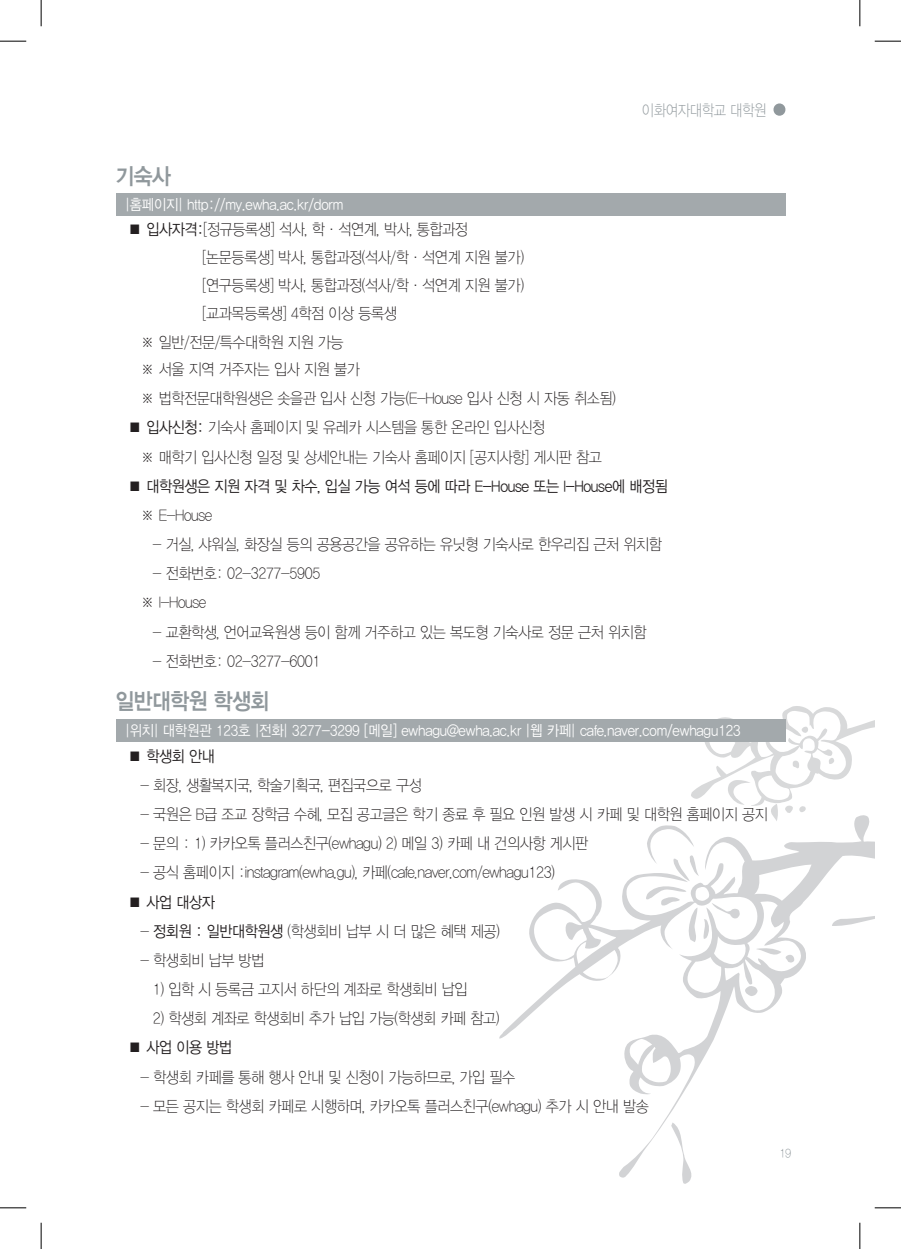
<style>
.page{position:relative;width:901px;height:1249px;background:#fff}
.page>*{position:absolute;margin:0;border:0;box-sizing:border-box;transform-origin:0 0}
.중제목{font:22.75px "YDIYGO340";letter-spacing:-.025em;color:#90989c;scale:.9 1}
.t1{font:15.75px "YDIYGO310";letter-spacing:-.025em;color:#231f20;scale:.9 1}
.t2{font:15.75px "YDIYGO320";letter-spacing:-.025em;color:#231f20;scale:.9 1}
.t3{font:15.75px "YDIYGO310";letter-spacing:-.025em;color:#90989c;scale:.85 1}
.t4{font:14.88px "YDIYGO320";letter-spacing:-.01em;color:#fff;scale:.9 1}
.t5{font:12.25px "YDIYGO310";color:#90989c;scale:.9 1}
.s1{font-family:"YDIYGO320"}
.s2{font-family:"YDIYGO310"}
</style>
<div class="page">
<div style="left:773px;top:103px;width:12px;height:13px;background:#90989c;border-radius:6px"></div>
<svg style="left:499px;top:874px;width:307px;height:303px"></svg>
<svg style="left:756px;top:947px;width:38px;height:15px"></svg>
<svg style="left:745px;top:985px;width:12px;height:10px"></svg>
<svg style="left:671px;top:1122px;width:25px;height:62px"></svg>
<svg style="left:646px;top:706px;width:229px;height:235px"></svg>
<div style="left:116px;top:193px;width:669px;height:23px;background:#a3a9ac"></div>
<div style="left:116px;top:718px;width:669px;height:23px;background:#a3a9ac"></div>
<svg style="left:0;top:41px;width:26px;height:1px"></svg>
<svg style="left:875px;top:41px;width:26px;height:1px"></svg>
<svg style="left:0;top:1207px;width:26px;height:1px"></svg>
<svg style="left:875px;top:1207px;width:26px;height:1px"></svg>
<svg style="left:41px;top:0;width:1px;height:26px"></svg>
<svg style="left:41px;top:1222px;width:1px;height:26px"></svg>
<svg style="left:859px;top:0;width:1px;height:26px"></svg>
<svg style="left:859px;top:1222px;width:1px;height:26px"></svg>
<p class="t3" style="left:642px;top:102px;width:148px">이화여자대학교 대학원</p>
<p class="중제목" style="left:116px;top:163px;width:63px">기숙사</p>
<p class="t4" style="left:125px;top:196px;width:244px">|홈페이지| http://my.ewha.ac.kr/dorm</p>
<p class="t1" style="left:128px;top:221px;width:379px"><span class="s1">■ 입사자격:</span>[정규등록생] 석사, 학·석연계, 박사, 통합과정</p>
<p class="t1" style="left:202px;top:249px;width:359px">[논문등록생] 박사, 통합과정(석사/학·석연계 지원 불가)</p>
<p class="t1" style="left:202px;top:277px;width:359px">[연구등록생] 박사, 통합과정(석사/학·석연계 지원 불가)</p>
<p class="t1" style="left:202px;top:305px;width:218px">[교과목등록생] 4학점 이상 등록생</p>
<p class="t1" style="left:140px;top:333px;width:227px">※ 일반/전문/특수대학원 지원 가능</p>
<p class="t1" style="left:140px;top:361px;width:245px">※ 서울 지역 거주자는 입사 지원 불가</p>
<p class="t1" style="left:140px;top:390px;width:530px">※ 법학전문대학원생은 솟을관 입사 신청 가능(E-House 입사 신청 시 자동 취소됨)</p>
<p class="t1" style="left:128px;top:419px;width:465px"><span class="s1">■ 입사신청:</span> 기숙사 홈페이지 및 유레카 시스템을 통한 온라인 입사신청</p>
<p class="t1" style="left:140px;top:448px;width:514px">※ 매학기 입사신청 일정 및 상세안내는 기숙사 홈페이지 [공지사항] 게시판 참고</p>
<p class="t2" style="left:128px;top:477px;width:601px"><span class="s2">■</span> 대학원생은 지원 자격 및 차수, 입실 가능 여석 등에 따라 E-House 또는 I-House에 배정됨</p>
<p class="t1" style="left:140px;top:506px;width:81px">※ E-House</p>
<p class="t1" style="left:153px;top:535px;width:567px">- 거실, 샤워실, 화장실 등의 공용공간을 공유하는 유닛형 기숙사로 한우리집 근처 위치함</p>
<p class="t1" style="left:153px;top:565px;width:188px">- 전화번호: 02-3277-5905</p>
<p class="t1" style="left:140px;top:594px;width:75px">※ I-House</p>
<p class="t1" style="left:153px;top:623px;width:550px">- 교환학생, 언어교육원생 등이 함께 거주하고 있는 복도형 기숙사로 정문 근처 위치함</p>
<p class="t1" style="left:153px;top:652px;width:188px">- 전화번호: 02-3277-6001</p>
<p class="중제목" style="left:116px;top:687px;width:172px">일반대학원 학생회</p>
<p class="t4" style="left:125px;top:721px;width:685px">|위치| 대학원관 123호 |전화| 3277-3299 [메일] ewhagu@ewha.ac.kr |웹 카페| cafe.naver.com/ewhagu123</p>
<p class="t2" style="left:128px;top:747px;width:98px">■ 학생회 안내</p>
<p class="t1" style="left:140px;top:776px;width:314px">- 회장, 생활복지국, 학술기획국, 편집국으로 구성</p>
<p class="t1" style="left:140px;top:805px;width:699px">- 국원은 B급 조교 장학금 수혜, 모집 공고글은 학기 종료 후 필요 인원 발생 시 카페 및 대학원 홈페이지 공지</p>
<p class="t1" style="left:140px;top:834px;width:499px">- 문의 : 1) 카카오톡 플러스친구(ewhagu) 2) 메일 3) 카페 내 건의사항 게시판</p>
<p class="t1" style="left:140px;top:863px;width:462px">- 공식 홈페이지 :instagram(ewha.gu), 카페(cafe.naver.com/ewhagu123)</p>
<p class="t2" style="left:128px;top:893px;width:98px">■ 사업 대상자</p>
<p class="t1" style="left:140px;top:922px;width:401px">- <span class="s1">정회원 : 일반대학원생</span> (학생회비 납부 시 더 많은 혜택 제공)</p>
<p class="t1" style="left:140px;top:951px;width:139px">- 학생회비 납부 방법</p>
<p class="t1" style="left:153px;top:980px;width:351px">1) 입학 시 등록금 고지서 하단의 계좌로 학생회비 납입</p>
<p class="t1" style="left:153px;top:1009px;width:387px">2) 학생회 계좌로 학생회비 추가 납입 가능(학생회 카페 참고)</p>
<p class="t2" style="left:128px;top:1038px;width:117px">■ 사업 이용 방법</p>
<p class="t1" style="left:140px;top:1067px;width:418px">- 학생회 카페를 통해 행사 안내 및 신청이 가능하므로, 가입 필수</p>
<p class="t1" style="left:140px;top:1097px;width:566px">- 모든 공지는 학생회 카페로 시행하며, 카카오톡 플러스친구(ewhagu) 추가 시 안내 발송</p>
<p class="t5" style="left:779px;top:1146px;width:15px">19</p>
</div>
